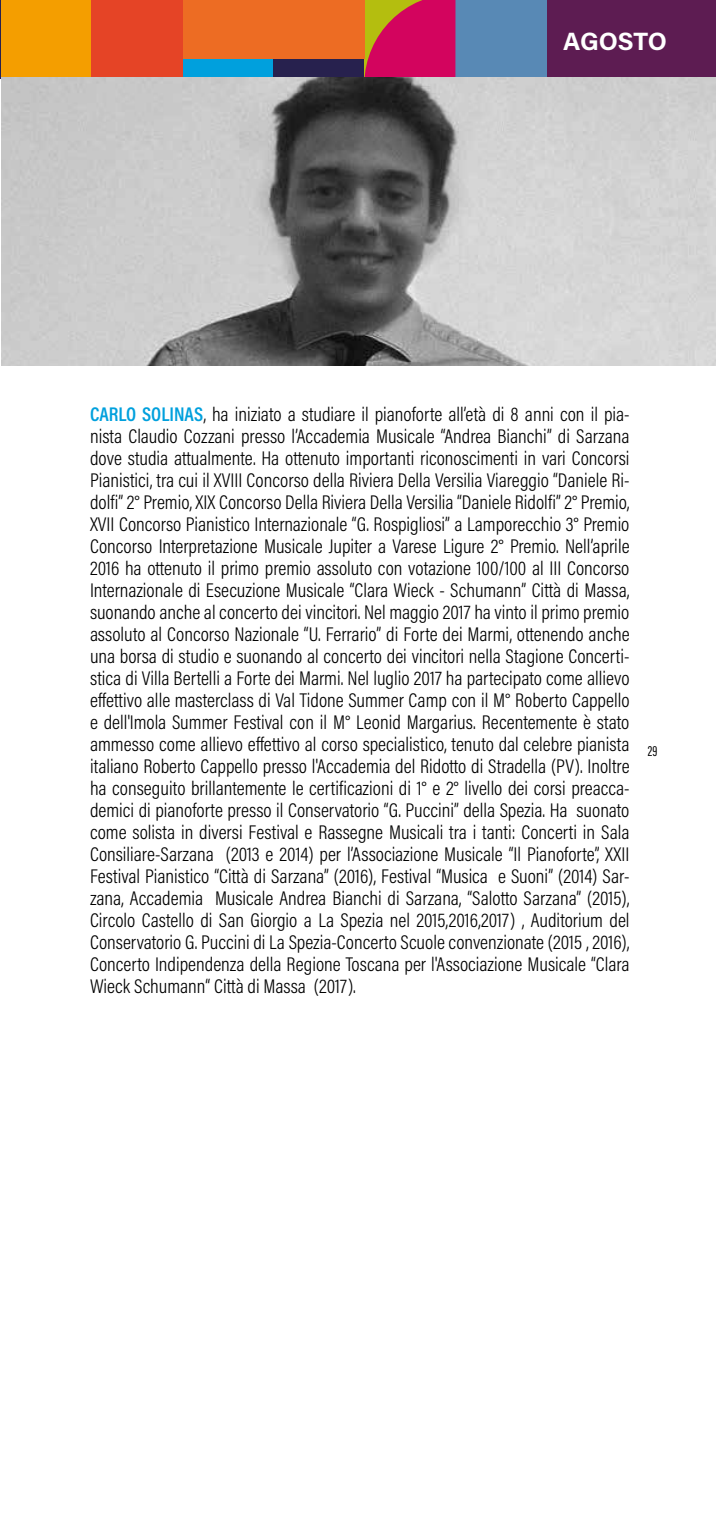
<style>
.page{position:relative;width:716px;height:1531px;background:#fff}
.page>*{position:absolute;margin:0;border:0;box-sizing:border-box;transform-origin:0 0}
.t1{font:700 25px "Acumin Pro";letter-spacing:-.005em;color:#fff}
.t2{font:300 20px/22px "Acumin Pro Cond";color:#000;text-align:justify}
.t3{font:15px "Acumin Pro Extra Cond";color:#000}
.s1{font-weight:600;color:#00a0dd}
</style>
<div class="page">
<svg style="left:1px;top:0;width:715px;height:78px"></svg>
<img style="left:1px;top:78px;width:715px;height:287px">
<p class="t1" style="left:563px;top:24px;width:105px">AGOSTO</p>
<p class="t2" style="left:90px;top:403px;width:541px"><span class="s1">CARLO SOLINAS</span>, ha iniziato a studiare il pianoforte all’età di 8 anni con il pia&shy;nista Claudio Cozzani presso l’Accademia Musicale “Andrea Bianchi” di Sarzana dove studia attualmente. Ha ottenuto importanti riconoscimenti in vari Concorsi Pianistici, tra cui il XVIII Concorso della Riviera Della Versilia Viareggio “Daniele Ri&shy;dolfi” 2° Premio, XIX Concorso Della Riviera Della Versilia “Daniele Ridolfi” 2° Premio, XVII Concorso Pianistico Internazionale “G. Rospigliosi” a Lamporecchio 3° Premio Concorso Interpretazione Musicale Jupiter a Varese Ligure 2° Premio. Nell’aprile 2016 ha ottenuto il primo premio assoluto con votazione 100/100 al III Concorso Internazionale di Esecuzione Musicale “Clara Wieck - Schumann” Città di Massa, suonando anche al concerto dei vincitori. Nel maggio 2017 ha vinto il primo premio assoluto al Concorso Nazionale “U. Ferrario” di Forte dei Marmi, ottenendo anche una borsa di studio e suonando al concerto dei vincitori nella Stagione Concerti&shy;stica di Villa Bertelli a Forte dei Marmi. Nel luglio 2017 ha partecipato come allievo effettivo alle masterclass di Val Tidone Summer Camp con il M° Roberto Cappello e dell'Imola Summer Festival con il M° Leonid Margarius. Recentemente è stato ammesso come allievo effettivo al corso specialistico, tenuto dal celebre pianista italiano Roberto Cappello presso l'Accademia del Ridotto di Stradella (PV). Inoltre ha conseguito brillantemente le certificazioni di 1° e 2° livello dei corsi preacca&shy;demici di pianoforte presso il Conservatorio “G. Puccini” della Spezia. Ha suonato come solista in diversi Festival e Rassegne Musicali tra i tanti: Concerti in Sala Consiliare-Sarzana (2013 e 2014) per l’Associazione Musicale “Il Pianoforte”, XXII Festival Pianistico “Città di Sarzana” (2016), Festival “Musica e Suoni” (2014) Sar&shy;zana, Accademia Musicale Andrea Bianchi di Sarzana, “Salotto Sarzana” (2015), Circolo Castello di San Giorgio a La Spezia nel 2015,2016,2017) , Auditorium del Conservatorio G. Puccini di La Spezia-Concerto Scuole convenzionate (2015 , 2016), Concerto Indipendenza della Regione Toscana per l'Associazione Musicale “Clara Wieck Schumann“ Città di Massa (2017).</p>
<p class="t3" style="left:648px;top:742px;width:11px">29</p>
</div>
